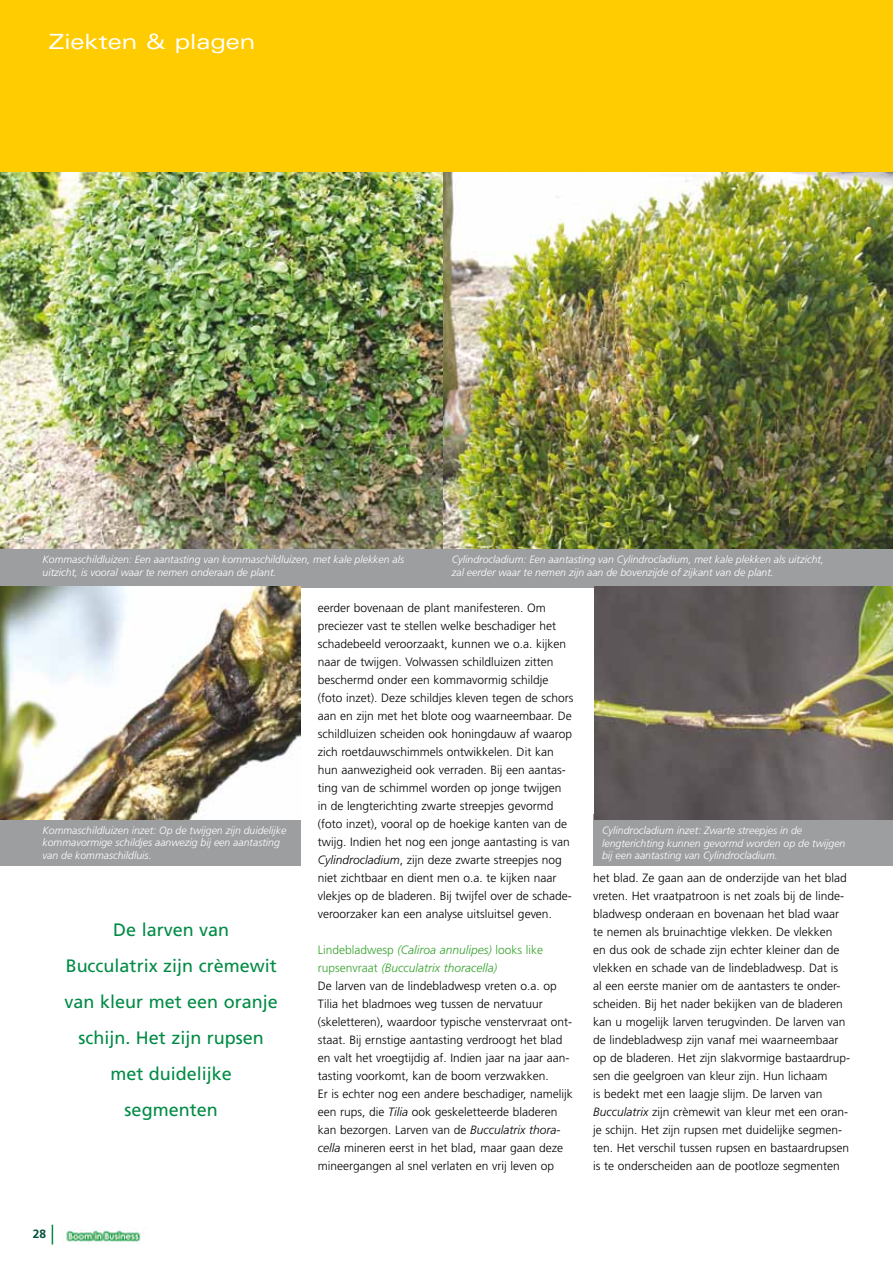
<style>
.page{position:relative;width:893px;height:1263px;background:#fff}
.page>*{position:absolute;margin:0;border:0;box-sizing:border-box;transform-origin:0 0}
.t1{font:expanded 21px "Univers";color:#fff}
.t2{font:18px/36px "Frutiger";color:#008b45;text-align:center}
.t3{font:300 12px/18px "Frutiger";color:#000}
.t4{font:700 12px "Frutiger";color:#00523c}
.t5{font:italic 300 10.5px/12.6px "Frutiger";color:#fff}
.s1{font-style:italic}
.s2{color:#35a32c}
.s3{font-style:italic;color:#35a32c}
</style>
<div class="page">
<svg style="left:52px;top:1225px;width:1px;height:19px"></svg>
<img style="left:66px;top:1229px;width:75px;height:15px">
<img style="left:0;top:171px;width:443px;height:379px">
<img style="left:443px;top:171px;width:450px;height:379px">
<div style="left:0;top:550px;width:893px;height:38px;background:#9c9e9f"></div>
<div style="left:0;top:814px;width:300px;height:52px;background:#9c9e9f"></div>
<div style="left:594px;top:814px;width:299px;height:52px;background:#9c9e9f"></div>
<div style="left:0;top:0;width:893px;height:171px;background:#fecc00"></div>
<img style="left:0;top:587px;width:300px;height:233px">
<img style="left:594px;top:587px;width:299px;height:233px">
<h1 class="t1" style="left:49px;top:29px;width:208px">Ziekten &amp; plagen</h1>
<p class="t5" style="left:43px;top:553px;width:363px">Kommaschildluizen: Een aantasting van kommaschildluizen, met kale plekken als uitzicht, is vooral waar te nemen onderaan de plant.</p>
<p class="t5" style="left:452px;top:553px;width:374px">Cylindrocladium: Een aantasting van Cylindrocladium, met kale plekken als uitzicht, zal eerder waar te nemen zijn aan de bovenzijde of zijkant van de plant.</p>
<p class="t5" style="left:43px;top:824px;width:245px">Kommaschildluizen inzet: Op de twijgen zijn duidelijke kommavormige schildjes aanwezig bij een aantasting van de kommaschildluis.</p>
<h2 class="t2" style="left:65px;top:912px;width:215px">De larven van<br>Bucculatrix zijn crèmewit van kleur met een oranje schijn. Het zijn rupsen met duidelijke segmenten</h2>
<p class="t4" style="left:33px;top:1227px;width:15px">28</p>
<p class="t3" style="left:318px;top:599px;width:257px">eerder bovenaan de plant manifesteren. Om preciezer vast te stellen welke beschadiger het schadebeeld veroorzaakt, kunnen we o.a. kijken naar de twijgen. Volwassen schildluizen zitten beschermd onder een kommavormig schildje (foto inzet). Deze schildjes kleven tegen de schors aan en zijn met het blote oog waarneembaar. De schildluizen scheiden ook honingdauw af waarop zich roetdauwschimmels ontwikkelen. Dit kan hun aanwezigheid ook verraden. Bij een aantas&shy;ting van de schimmel worden op jonge twijgen in de lengterichting zwarte streepjes gevormd (foto inzet), vooral op de hoekige kanten van de twijg. Indien het nog een jonge aantasting is van <span class="s1">Cylindrocladium</span>, zijn deze zwarte streepjes nog niet zichtbaar en dient men o.a. te kijken naar vlekjes op de bladeren. Bij twijfel over de schade&shy;veroorzaker kan een analyse uitsluitsel geven.</p>
<p class="t3" style="left:318px;top:941px;width:257px"><span class="s2">Lindebladwesp</span> <span class="s3">(Caliroa annulipes)</span> <span class="s2">looks like rupsenvraat</span> <span class="s3">(Bucculatrix thoracella)<br></span>De larven van de lindebladwesp vreten o.a. op Tilia het bladmoes weg tussen de nervatuur (skeletteren), waardoor typische venstervraat ont&shy;staat. Bij ernstige aantasting verdroogt het blad en valt het vroegtijdig af. Indien jaar na jaar aan&shy;tasting voorkomt, kan de boom verzwakken.<br>Er is echter nog een andere beschadiger, namelijk een rups, die <span class="s1">Tilia</span> ook geskeletteerde bladeren kan bezorgen. Larven van de <span class="s1">Bucculatrix thora&shy;cella</span> mineren eerst in het blad, maar gaan deze mineergangen al snel verlaten en vrij leven op</p>
<p class="t5" style="left:602px;top:824px;width:245px">Cylindrocladium inzet: Zwarte streepjes in de lengterichting kunnen gevormd worden op de twijgen bij een aantasting van Cylindrocladium.</p>
<p class="t3" style="left:593px;top:869px;width:258px">het blad. Ze gaan aan de onderzijde van het blad vreten. Het vraatpatroon is net zoals bij de linde&shy;bladwesp onderaan en bovenaan het blad waar te nemen als bruinachtige vlekken. De vlekken<br>en dus ook de schade zijn echter kleiner dan de vlekken en schade van de lindebladwesp. Dat is<br>al een eerste manier om de aantasters te onder&shy;scheiden. Bij het nader bekijken van de bladeren kan u mogelijk larven terugvinden. De larven van de lindebladwesp zijn vanaf mei waarneembaar op de bladeren. Het zijn slakvormige bastaardrup&shy;sen die geelgroen van kleur zijn. Hun lichaam<br>is bedekt met een laagje slijm. De larven van <span class="s1">Bucculatrix</span> zijn crèmewit van kleur met een oran&shy;je schijn. Het zijn rupsen met duidelijke segmen&shy;ten. Het verschil tussen rupsen en bastaardrupsen is te onderscheiden aan de pootloze segmenten</p>
</div>
